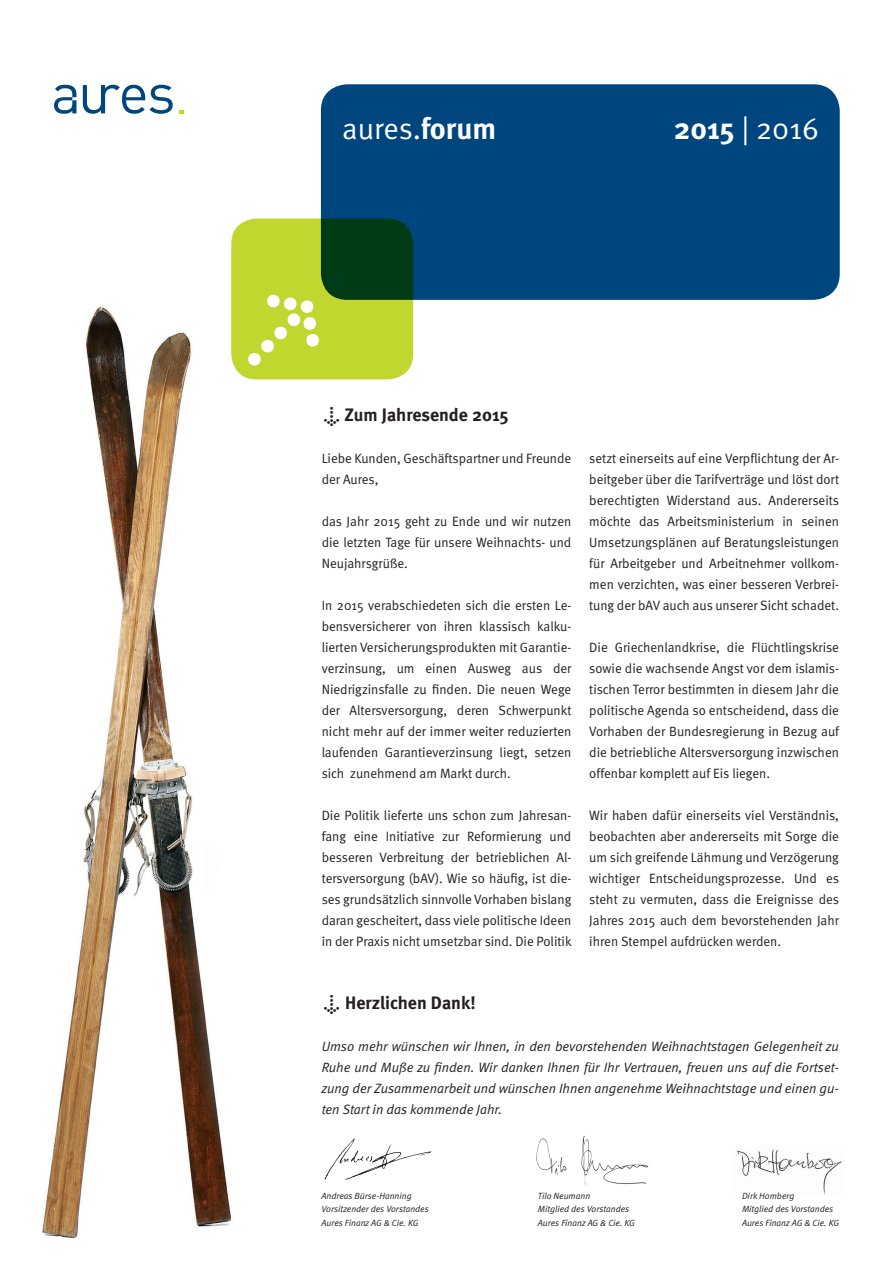
<style>
.page{position:relative;width:893px;height:1263px;background:#fff}
.page>*{position:absolute;margin:0;border:0;box-sizing:border-box;transform-origin:0 0}
.t1{font:75px "Meta Bold Expert";color:#fff}
.t2{font:30px "Meta Normal";color:#fff}
.t3{font:700 18px "Meta";color:#231f20}
.t4{font:13.5px/21px "Meta Normal";color:#231f20;text-align:justify}
.t5{font:italic 13.5px/21px "Meta Normal";color:#231f20;text-align:justify}
.t6{font:italic 9px/13.5px "Meta Normal";color:#231f20}
.s1{font-family:"Meta";font-weight:700}
.s2{font-family:"Meta Bold Expert";font-weight:400;font-size:16.5px}
</style>
<div class="page">
<img style="left:42px;top:306px;width:287px;height:933px">
<div style="left:322px;top:85px;width:517px;height:214px;background:#00467e;border-radius:26px"></div>
<div style="left:321px;top:84px;width:519px;height:216px;border:2px solid #00467e;border-radius:26px"></div>
<svg style="left:231px;top:219px;width:182px;height:160px;fill:#c1d72f"></svg>
<svg style="left:180px;top:110px;width:4px;height:3px"></svg>
<svg style="left:83px;top:85px;width:90px;height:29px"></svg>
<svg style="left:54px;top:85px;width:22px;height:29px"></svg>
<img style="left:737px;top:1149px;width:105px;height:45px">
<img style="left:536px;top:1135px;width:113px;height:50px">
<svg style="left:325px;top:1138px;width:106px;height:42px"></svg>
<h2 class="t2" style="left:342px;top:111px;width:155px">aures.<span class="s1">forum</span></h2>
<h2 class="t2" style="left:674px;top:111px;width:147px"><span class="s1">2015</span> | 2016</h2>
<h1 class="t1" style="left:241px;top:277px;width:92px">R</h1>
<h3 class="t3" style="left:322px;top:404px;width:188px"><span class="s2">N</span> Zum Jahresende 2015</h3>
<p class="t4" style="left:322px;top:448px;width:251px">Liebe Kunden, Geschäftspartner und Freunde der Aures,</p>
<p class="t4" style="left:322px;top:511px;width:251px">das Jahr 2015 geht zu Ende und wir nutzen die letzten Tage für unsere Weihnachts- und Neujahrsgrüße.</p>
<p class="t4" style="left:322px;top:595px;width:251px">In 2015 verabschiedeten sich die ersten Le&shy;bensversicherer von ihren klassisch kalku&shy;lierten Versicherungsprodukten mit Garantie&shy;verzinsung, um einen Ausweg aus der Niedrigzinsfalle zu finden. Die neuen Wege der Altersversorgung, deren Schwerpunkt nicht mehr auf der immer weiter reduzierten laufenden Garantieverzinsung liegt, setzen sich zunehmend am Markt durch.</p>
<p class="t4" style="left:322px;top:805px;width:252px">Die Politik lieferte uns schon zum Jahresan&shy;fang eine Initiative zur Reformierung und besseren Verbreitung der betrieblichen Al&shy;tersversorgung (bAV). Wie so häufig, ist die&shy;ses grundsätzlich sinnvolle Vorhaben bislang daran gescheitert, dass viele politische Ideen in der Praxis nicht umsetzbar sind. Die Politik</p>
<p class="t4" style="left:589px;top:448px;width:251px">setzt einerseits auf eine Verpflichtung der Ar&shy;beitgeber über die Tarifverträge und löst dort berechtigten Widerstand aus. Andererseits möchte das Arbeitsministerium in seinen Umsetzungsplänen auf Beratungsleistungen für Arbeitgeber und Arbeitnehmer vollkom&shy;men verzichten, was einer besseren Verbrei&shy;tung der bAV auch aus unserer Sicht schadet.</p>
<p class="t4" style="left:589px;top:637px;width:251px">Die Griechenlandkrise, die Flüchtlingskrise sowie die wachsende Angst vor dem islamis&shy;tischen Terror bestimmten in diesem Jahr die politische Agenda so entscheidend, dass die Vorhaben der Bundesregierung in Bezug auf die betriebliche Altersversorgung inzwischen offenbar komplett auf Eis liegen.</p>
<p class="t4" style="left:589px;top:805px;width:251px">Wir haben dafür einerseits viel Verständnis, beobachten aber andererseits mit Sorge die um sich greifende Lähmung und Verzögerung wichtiger Entscheidungsprozesse. Und es steht zu vermuten, dass die Ereignisse des Jahres 2015 auch dem bevorstehenden Jahr ihren Stempel aufdrücken werden.</p>
<h3 class="t3" style="left:322px;top:992px;width:156px"><span class="s2">N</span> Herzlichen Dank!</h3>
<p class="t5" style="left:322px;top:1036px;width:519px">Umso mehr wünschen wir Ihnen, in den bevorstehenden Weihnachtstagen Gelegenheit zu Ruhe und Muße zu finden. Wir danken Ihnen für Ihr Vertrauen, freuen uns auf die Fortset&shy;zung der Zusammenarbeit und wünschen Ihnen angenehme Weihnachtstage und einen gu&shy;ten Start in das kommende Jahr.</p>
<p class="t6" style="left:321px;top:1188px;width:109px">Andreas Bürse-Hanning<br>Vorsitzender des Vorstandes<br>Aures Finanz AG &amp; Cie. KG</p>
<p class="t6" style="left:538px;top:1188px;width:99px">Tilo Neumann<br>Mitglied des Vorstandes<br>Aures Finanz AG &amp; Cie. KG</p>
<p class="t6" style="left:742px;top:1188px;width:99px">Dirk Homberg<br>Mitglied des Vorstandes<br>Aures Finanz AG &amp; Cie. KG</p>
</div>
